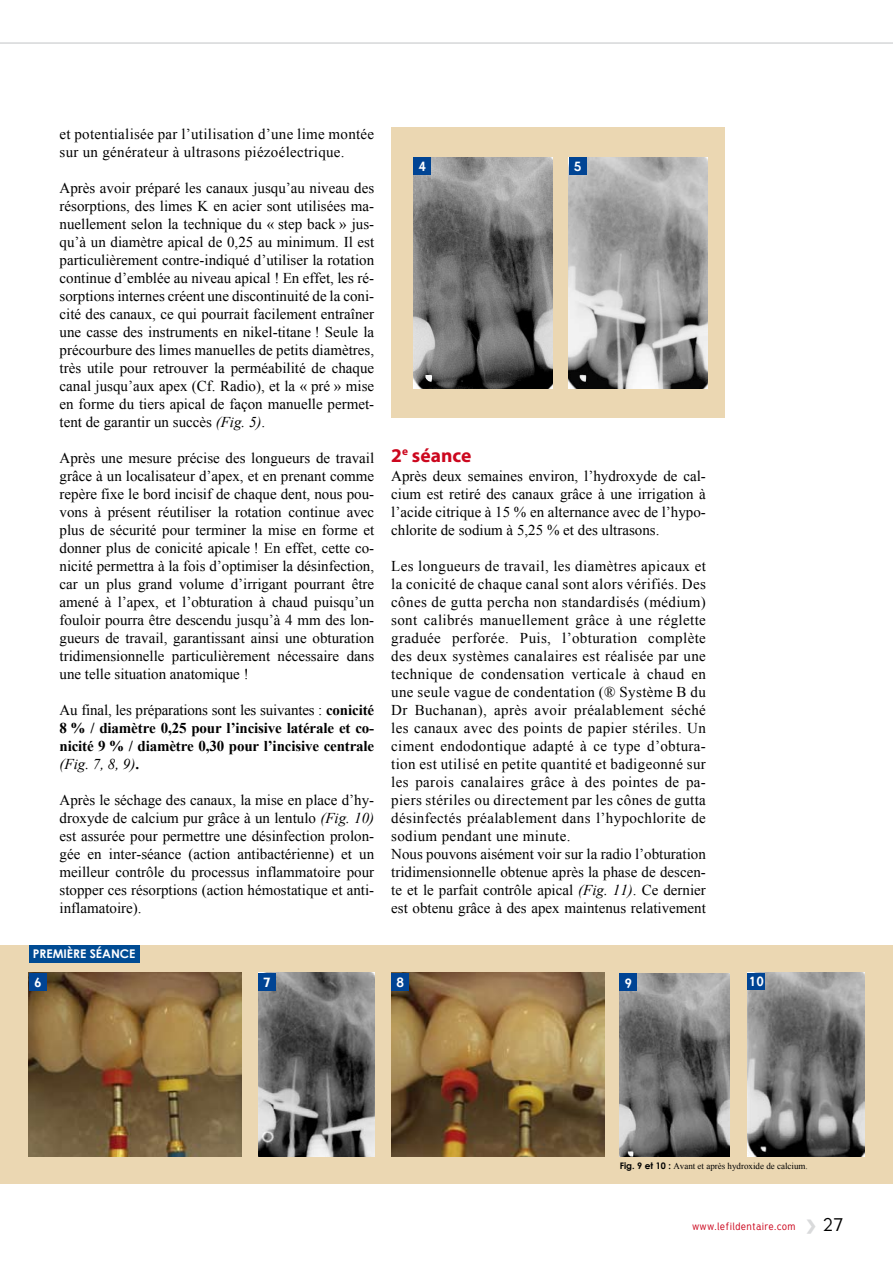
<style>
.page{position:relative;width:893px;height:1263px;background:#fff}
.page>*{position:absolute;margin:0;border:0;box-sizing:border-box;transform-origin:0 0}
.t1{font:700 19.5px "Myriad Pro";color:#cc071e}
.t2{font:18px "Tuffy";color:#000}
.t3{font:15px/18px "Times New Roman";letter-spacing:.025em;color:#000;text-align:justify}
.t4{font:700 15px/18px "Times New Roman";letter-spacing:-.01em;color:#000;text-align:justify}
.t5{font:700 13.05px "Tuffy";color:#fff}
.t6{font:700 12px "Century Gothic";color:#fff}
.t7{font:10.5px "Tuffy";letter-spacing:.025em;color:#cc071e}
.t8{font:9px "Times New Roman";color:#000}
.s1{font-style:italic}
.s2{font-weight:400}
.s3{font-weight:400;font-style:italic}
.s4{font-family:"Century Gothic";font-weight:700}
.s5{font-weight:700;font-size:24px;color:#d9dadb}
</style>
<div class="page">
<div style="left:0;top:945px;width:893px;height:238px;background:#ebd7b2"></div>
<hr style="left:0;top:42px;width:893px;height:2px;background:#dfe0e1">
<div style="left:391px;top:128px;width:333px;height:290px;background:#ebd7b2"></div>
<img style="left:414px;top:157px;width:138px;height:231px">
<div style="left:414px;top:157px;width:17px;height:18px;background:#004494"></div>
<img style="left:569px;top:157px;width:138px;height:231px">
<div style="left:569px;top:157px;width:17px;height:18px;background:#004494"></div>
<div style="left:29px;top:945px;width:110px;height:17px;background:#004b93"></div>
<img style="left:258px;top:973px;width:117px;height:184px">
<div style="left:258px;top:973px;width:18px;height:17px;background:#004494"></div>
<img style="left:391px;top:973px;width:213px;height:184px">
<div style="left:391px;top:973px;width:18px;height:17px;background:#004494"></div>
<img style="left:29px;top:973px;width:213px;height:184px">
<div style="left:29px;top:973px;width:18px;height:17px;background:#004494"></div>
<img style="left:747px;top:973px;width:117px;height:184px">
<div style="left:747px;top:973px;width:18px;height:17px;background:#004494"></div>
<img style="left:619px;top:973px;width:111px;height:184px">
<div style="left:619px;top:973px;width:18px;height:18px;background:#004494"></div>
<p class="t3" style="left:60px;top:125px;width:316px">et potentialisée par l’utilisation d’une lime montée sur un générateur à ultrasons piézoélectrique.</p>
<p class="t3" style="left:60px;top:179px;width:316px">Après avoir préparé les canaux jusqu’au niveau des résorptions, des limes K en acier sont utilisées ma&shy;nuellement selon la technique du « step back » jus&shy;qu’à un diamètre apical de 0,25 au minimum. Il est particulièrement contre-indiqué d’utiliser la rotation continue d’emblée au niveau apical ! En effet, les ré&shy;sorptions internes créent une discontinuité de la coni&shy;cité des canaux, ce qui pourrait facilement entraîner une casse des instruments en nikel-titane ! Seule la précourbure des limes manuelles de petits diamètres, très utile pour retrouver la perméabilité de chaque canal jusqu’aux apex (Cf. Radio), et la « pré » mise en forme du tiers apical de façon manuelle permet&shy;tent de garantir un succès <span class="s1">(Fig. 5)</span>.</p>
<p class="t3" style="left:60px;top:449px;width:316px">Après une mesure précise des longueurs de travail grâce à un localisateur d’apex, et en prenant comme repère fixe le bord incisif de chaque dent, nous pou&shy;vons à présent réutiliser la rotation continue avec plus de sécurité pour terminer la mise en forme et donner plus de conicité apicale ! En effet, cette co&shy;nicité permettra à la fois d’optimiser la désinfection, car un plus grand volume d’irrigant pourrant être amené à l’apex, et l’obturation à chaud puisqu’un fouloir pourra être descendu jusqu’à 4 mm des lon&shy;gueurs de travail, garantissant ainsi une obturation tridimensionnelle particulièrement nécessaire dans une telle situation anatomique !</p>
<p class="t4" style="left:60px;top:701px;width:316px"><span class="s2">Au final, les préparations sont les suivantes :</span> conicité 8 % / diamètre 0,25 pour l’incisive latérale et co&shy;nicité 9 % / diamètre 0,30 pour l’incisive centrale <span class="s3">(Fig. 7, 8, 9)</span>.</p>
<p class="t3" style="left:60px;top:791px;width:316px">Après le séchage des canaux, la mise en place d’hy&shy;droxyde de calcium pur grâce à un lentulo <span class="s1">(Fig. 10) </span>est assurée pour permettre une désinfection prolon&shy;gée en inter-séance (action antibactérienne) et un meilleur contrôle du processus inflammatoire pour stopper ces résorptions (action hémostatique et anti&shy;inflamatoire).</p>
<p class="t6" style="left:33px;top:945px;width:104px">PREMIÈRE SÉANCE</p>
<p class="t5" style="left:419px;top:158px;width:9px">4</p>
<p class="t5" style="left:574px;top:158px;width:9px">5</p>
<h1 class="t1" style="left:391px;top:442px;width:82px">2<sup>e</sup> séance</h1>
<p class="t3" style="left:391px;top:467px;width:316px">Après deux semaines environ, l’hydroxyde de cal&shy;cium est retiré des canaux grâce à une irrigation à l’acide citrique à 15 % en alternance avec de l’hypo&shy;chlorite de sodium à 5,25 % et des ultrasons.</p>
<p class="t3" style="left:391px;top:557px;width:316px;text-align:left">Les longueurs de travail, les diamètres apicaux et la conicité de chaque canal sont alors vérifiés. Des cônes de gutta percha non standardisés (médium) sont calibrés manuellement grâce à une réglette graduée perforée. Puis, l’obturation complète des deux systèmes canalaires est réalisée par une technique de condensation verticale à chaud en une seule vague de condentation (® Système B du Dr Buchanan), après avoir préalablement séché les canaux avec des points de papier stériles. Un ciment endodontique adapté à ce type d’obtura&shy;tion est utilisé en petite quantité et badigeonné sur les parois canalaires grâce à des pointes de pa&shy;piers stériles ou directement par les cônes de gutta désinfectés préalablement dans l’hypochlorite de sodium pendant une minute.<br>Nous pouvons aisément voir sur la radio l’obturation tridimensionnelle obtenue après la phase de descen&shy;te et le parfait contrôle apical <span class="s1">(Fig. 11)</span>. Ce dernier est obtenu grâce à des apex maintenus relativement</p>
<p class="t5" style="left:34px;top:973px;width:9px">6</p>
<p class="t5" style="left:263px;top:973px;width:9px">7</p>
<p class="t5" style="left:397px;top:973px;width:9px">8</p>
<p class="t5" style="left:624px;top:974px;width:9px">9</p>
<p class="t5" style="left:749px;top:973px;width:17px">10</p>
<p class="t8" style="left:620px;top:1160px;width:190px"><span class="s4">FIG. 9 ET 10 :</span> Avant et après hydroxide de calcium.</p>
<p class="t7" style="left:692px;top:1220px;width:105px">www.lefildentaire.com</p>
<p class="t2" style="left:806px;top:1214px;width:39px"><span class="s5">&gt;</span> 27</p>
</div>
